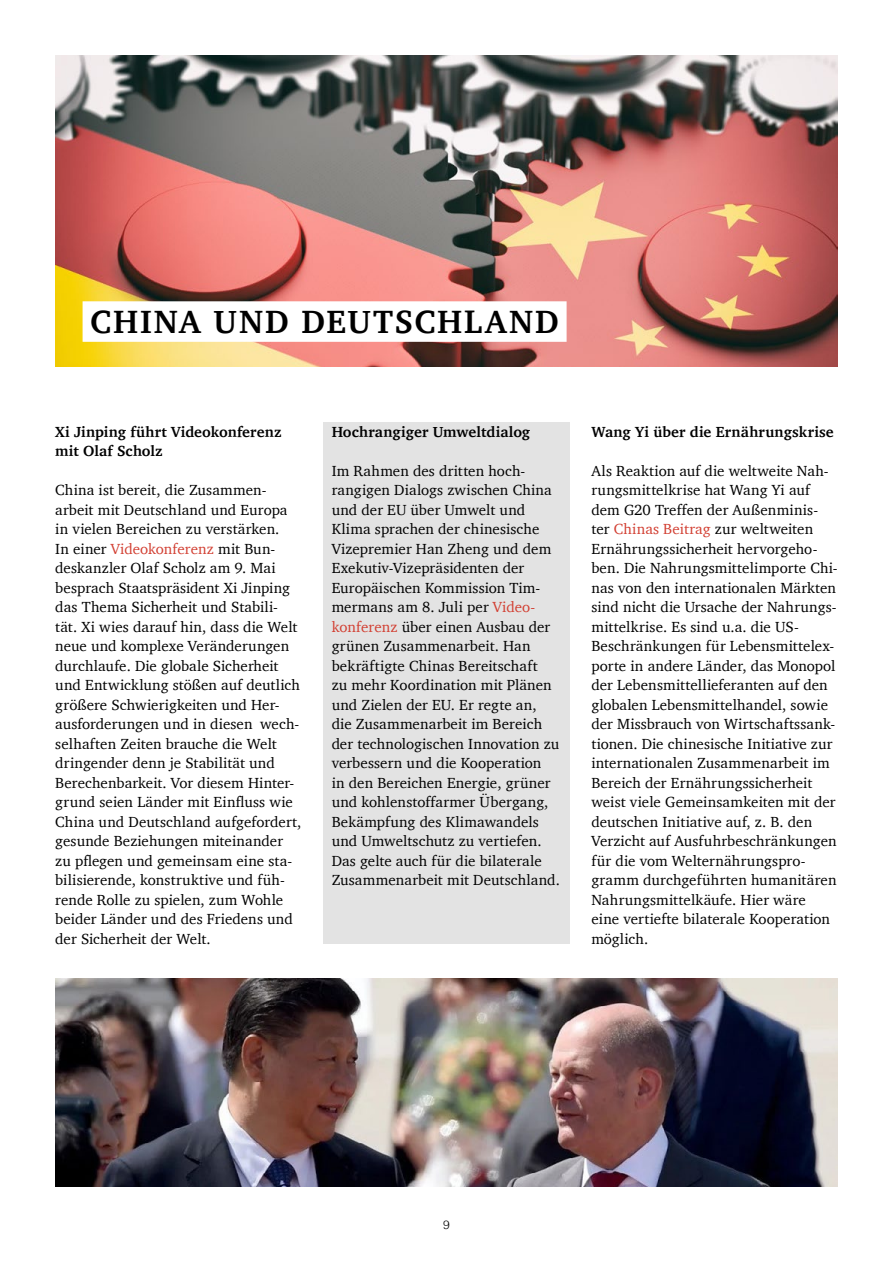
<style>
.page{position:relative;width:893px;height:1263px;background:#fff}
.page>*{position:absolute;margin:0;border:0;box-sizing:border-box;transform-origin:0 0}
.t1{font:700 33px "Charter";letter-spacing:.06em;color:#000}
.t2{font:15px/19.5px "Charter";letter-spacing:.01em;color:#000}
.t3{font:700 15px/19.5px "Charter";letter-spacing:.01em;color:#000}
.t4{font:300 12px "Helvetica";color:#000}
.s1{color:#d23f32}
</style>
<div class="page">
<div style="left:323px;top:422px;width:246px;height:522px;background:#e3e3e3"></div>
<img style="left:55px;top:55px;width:783px;height:311px">
<div style="left:83px;top:301px;width:484px;height:41px;background:#fff"></div>
<img style="left:55px;top:979px;width:783px;height:207px">
<h1 class="t1" style="left:90px;top:293px;width:470px">CHINA UND DEUTSCHLAND</h1>
<p class="t3" style="left:55px;top:422px;width:228px">Xi Jinping führt Videokonferenz mit Olaf Scholz</p>
<p class="t2" style="left:55px;top:480px;width:248px">China ist bereit, die Zusammen&shy;arbeit mit Deutschland und Europa in vielen Bereichen zu verstärken.<br>In einer <span class="s1">Videokonferenz</span> mit Bun&shy;deskanzler Olaf Scholz am 9. Mai besprach Staatspräsident Xi Jinping das Thema Sicherheit und Stabili&shy;tät. Xi wies darauf hin, dass die Welt neue und komplexe Veränderungen durchlaufe. Die globale Sicherheit und Entwicklung stößen auf deutlich größere Schwierigkeiten und Her&shy;ausforderungen und in diesen wech&shy;selhaften Zeiten brauche die Welt dringender denn je Stabilität und Berechenbarkeit. Vor diesem Hinter&shy;grund seien Länder mit Einfluss wie China und Deutschland aufgefordert, gesunde Beziehungen miteinander zu pflegen und gemeinsam eine sta&shy;bilisierende, konstruktive und füh&shy;rende Rolle zu spielen, zum Wohle beider Länder und des Friedens und der Sicherheit der Welt.</p>
<p class="t3" style="left:332px;top:422px;width:200px">Hochrangiger Umweltdialog</p>
<p class="t2" style="left:332px;top:461px;width:230px">Im Rahmen des dritten hoch&shy;rangigen Dialogs zwischen China und der EU über Umwelt und<br>Klima sprachen der chinesische<br>Vizepremier Han Zheng und dem<br>Exekutiv-Vizepräsidenten der<br>Europäischen Kommission Tim&shy;mermans am 8. Juli per <span class="s1">Video&shy;konferenz</span> über einen Ausbau der grünen Zusammenarbeit. Han bekräftigte Chinas Bereitschaft<br>zu mehr Koordination mit Plänen und Zielen der EU. Er regte an, die Zusammenarbeit im Bereich der technologischen Innovation zu verbessern und die Kooperation<br>in den Bereichen Energie, grüner und kohlenstoffarmer Übergang,<br>Bekämpfung des Klimawandels und Umweltschutz zu vertiefen.<br>Das gelte auch für die bilaterale<br>Zusammenarbeit mit Deutschland.</p>
<p class="t3" style="left:591px;top:422px;width:244px">Wang Yi über die Ernährungskrise</p>
<p class="t2" style="left:591px;top:461px;width:248px">Als Reaktion auf die weltweite Nah&shy;rungsmittelkrise hat Wang Yi auf dem G20 Treffen der Außenminis&shy;ter <span class="s1">Chinas Beitrag</span> zur weltweiten Ernährungssicherheit hervorgeho&shy;ben. Die Nahrungsmittelimporte Chi&shy;nas von den internationalen Märkten sind nicht die Ursache der Nahrungs&shy;mittelkrise. Es sind u.a. die US-Beschränkungen für Lebensmittelex&shy;porte in andere Länder, das Monopol der Lebensmittellieferanten auf den globalen Lebensmittelhandel, sowie der Missbrauch von Wirtschaftssank&shy;tionen. Die chinesische Initiative zur internationalen Zusammenarbeit im Bereich der Ernährungssicherheit weist viele Gemeinsamkeiten mit der deutschen Initiative auf, z. B. den Verzicht auf Ausfuhrbeschränkungen für die vom Welternährungspro&shy;gramm durchgeführten humanitären Nahrungsmittelkäufe. Hier wäre<br>eine vertiefte bilaterale Kooperation möglich.</p>
<p class="t4" style="left:443px;top:1214px;width:8px">9</p>
</div>
